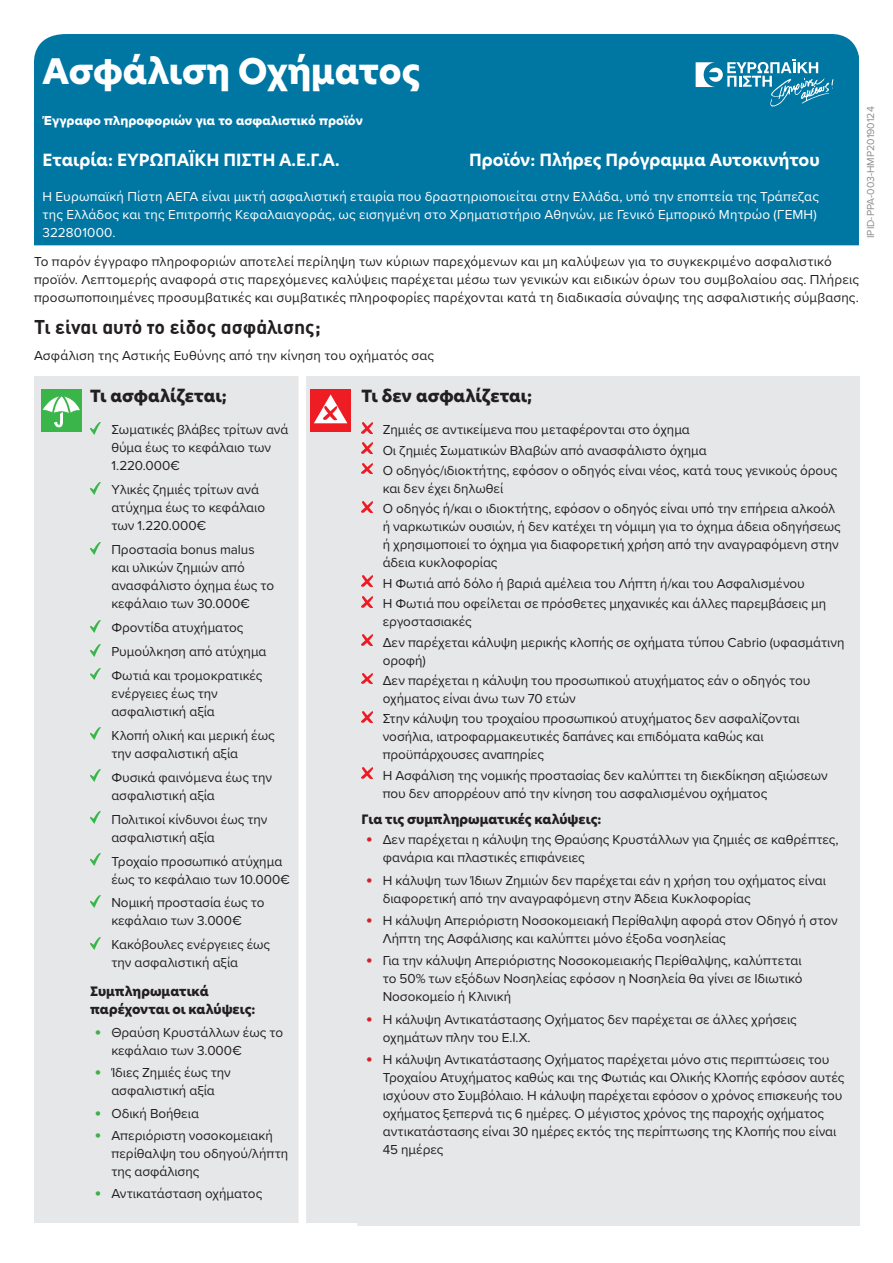
<style>
.page{position:relative;width:893px;height:1263px;background:#fff}
.page>*{position:absolute;margin:0;border:0;box-sizing:border-box;transform-origin:0 0}
.Form_title{font:800 34.5px "Hero New";color:#fff}
.Cover_subhead{font:700 19.5px "DIN Greek";color:#231f20}
.Company_Product_head{font:700 16.5px "Hero New";color:#fff}
.Cover_subhead-2{font:800 16.5px "Hero New";color:#231f20}
.Covered_bullets{font:13.5px/18px "Proxima Nova";color:#231f20}
.Cover_subhead-3{font:13.5px/18px "Proxima Nova";color:#231f20}
.t1{font:13.5px/18px "Proxima Nova";letter-spacing:.015em;color:#fff}
.Form_sub_title{font:13.5px "Proxima Nova Extrabld";letter-spacing:.01em;color:#fff}
.Covered_bullets-2{font:800 12.75px/18px "Hero New";color:#231f20}
.t2{font:10.5px "Proxima Nova";color:#8a8c8f}
.s1{font-family:"DIN Greek";color:#40ae49}
.s2{font-family:"DIN Greek";color:#d1232a}
</style>
<div class="page">
<div style="left:34px;top:376px;width:826px;height:850px;background:#e6e7e9"></div>
<div style="left:34px;top:1223px;width:52px;height:6px;background:#fff"></div>
<div style="left:86px;top:1223px;width:212px;height:6px;background:#fff"></div>
<div style="left:298px;top:1223px;width:8px;height:6px;background:#fff"></div>
<div style="left:306px;top:1223px;width:51px;height:6px;background:#fff"></div>
<div style="left:41px;top:389px;width:41px;height:42px;background:#3ab54a"></div>
<svg style="left:43px;top:392px;width:37px;height:35px"></svg>
<svg style="left:90px;top:422px;width:11px;height:12px"></svg>
<svg style="left:90px;top:482px;width:11px;height:12px"></svg>
<svg style="left:90px;top:542px;width:11px;height:12px"></svg>
<svg style="left:90px;top:620px;width:11px;height:12px"></svg>
<svg style="left:90px;top:644px;width:11px;height:12px"></svg>
<svg style="left:90px;top:668px;width:11px;height:12px"></svg>
<svg style="left:90px;top:728px;width:11px;height:12px"></svg>
<svg style="left:90px;top:770px;width:11px;height:12px"></svg>
<svg style="left:90px;top:812px;width:11px;height:12px"></svg>
<svg style="left:90px;top:854px;width:11px;height:11px"></svg>
<svg style="left:90px;top:895px;width:11px;height:12px"></svg>
<svg style="left:90px;top:937px;width:11px;height:12px"></svg>
<div style="left:310px;top:389px;width:41px;height:42px;background:#ee1d23"></div>
<svg style="left:314px;top:394px;width:33px;height:29px"></svg>
<svg style="left:361px;top:422px;width:11px;height:11px"></svg>
<svg style="left:361px;top:443px;width:11px;height:10px"></svg>
<svg style="left:361px;top:463px;width:11px;height:11px"></svg>
<svg style="left:361px;top:501px;width:11px;height:11px"></svg>
<svg style="left:361px;top:576px;width:11px;height:11px"></svg>
<svg style="left:361px;top:596px;width:11px;height:11px"></svg>
<svg style="left:361px;top:635px;width:11px;height:10px"></svg>
<svg style="left:361px;top:673px;width:11px;height:11px"></svg>
<svg style="left:361px;top:711px;width:11px;height:11px"></svg>
<svg style="left:361px;top:768px;width:11px;height:11px"></svg>
<div style="left:34px;top:34px;width:825px;height:211px;background:#0076a3"></div>
<svg style="left:34px;top:34px;width:32px;height:29px"></svg>
<svg style="left:696px;top:34px;width:163px;height:75px;background:#2187af"></svg>
<p class="Form_title" style="left:43px;top:48px;width:379px">Ασφάλιση Οχήματος</p>
<p class="Form_sub_title" style="left:43px;top:110px;width:322px">Έγγραφο πληροφοριών για το ασφαλιστικό προϊόν</p>
<p class="Company_Product_head" style="left:43px;top:149px;width:299px">Εταιρία: ΕΥΡΩΠΑΪΚΗ ΠΙΣΤΗ Α.Ε.Γ.Α.</p>
<p class="Company_Product_head" style="left:469px;top:149px;width:352px">Προϊόν: Πλήρες Πρόγραμμα Αυτοκινήτου</p>
<p class="t1" style="left:43px;top:187px;width:778px">Η Ευρωπαϊκή Πίστη ΑΕΓΑ είναι μικτή ασφαλιστική εταιρία που δραστηριοποιείται στην Ελλάδα, υπό την εποπτεία της Τράπεζας της Ελλάδος και της Επιτροπής Κεφαλαιαγοράς, ως εισηγμένη στο Χρηματιστήριο Αθηνών, με Γενικό Εμπορικό Μητρώο (ΓΕΜΗ)<br>322801000.</p>
<p class="Cover_subhead-3" style="left:34px;top:252px;width:826px">Το παρόν έγγραφο πληροφοριών αποτελεί περίληψη των κύριων παρεχόμενων και μη καλύψεων για το συγκεκριμένο ασφαλιστικό προϊόν. Λεπτομερής αναφορά στις παρεχόμενες καλύψεις παρέχεται μέσω των γενικών και ειδικών όρων του συμβολαίου σας. Πλήρεις προσωποποιημένες προσυμβατικές και συμβατικές πληροφορίες παρέχονται κατά τη διαδικασία σύναψης της ασφαλιστικής σύμβασης.</p>
<p class="Cover_subhead" style="left:34px;top:315px;width:288px">Τι είναι αυτό το είδος ασφάλισης;</p>
<p class="Cover_subhead-3" style="left:34px;top:346px;width:402px">Ασφάλιση της Αστικής Ευθύνης από την κίνηση του οχήματός σας</p>
<p class="Cover_subhead-2" style="left:90px;top:385px;width:138px">Τι ασφαλίζεται;</p>
<p class="Covered_bullets" style="left:111px;top:420px;width:179px">Σωματικές βλάβες τρίτων ανά θύμα έως το κεφάλαιο των<br>1.220.000€</p>
<p class="Covered_bullets" style="left:111px;top:480px;width:155px">Υλικές ζημιές τρίτων ανά ατύχημα έως το κεφάλαιο των 1.220.000€</p>
<p class="Covered_bullets" style="left:111px;top:540px;width:164px">Προστασία bonus malus και υλικών ζημιών από ανασφάλιστο όχημα έως το κεφάλαιο των 30.000€</p>
<p class="Covered_bullets" style="left:111px;top:618px;width:134px">Φροντίδα ατυχήματος</p>
<p class="Covered_bullets" style="left:111px;top:642px;width:157px">Ρυμούλκηση από ατύχημα</p>
<p class="Covered_bullets" style="left:111px;top:666px;width:152px">Φωτιά και τρομοκρατικές ενέργειες έως την ασφαλιστική αξία</p>
<p class="Covered_bullets" style="left:111px;top:726px;width:165px">Κλοπή ολική και μερική έως την ασφαλιστική αξία</p>
<p class="Covered_bullets" style="left:111px;top:768px;width:162px">Φυσικά φαινόμενα έως την ασφαλιστική αξία</p>
<p class="Covered_bullets" style="left:111px;top:809px;width:158px">Πολιτικοί κίνδυνοι έως την ασφαλιστική αξία</p>
<p class="Covered_bullets" style="left:111px;top:851px;width:180px">Τροχαίο προσωπικό ατύχημα έως το κεφάλαιο των 10.000€</p>
<p class="Covered_bullets" style="left:111px;top:893px;width:155px">Νομική προστασία έως το κεφάλαιο των 3.000€</p>
<p class="Covered_bullets" style="left:111px;top:935px;width:160px">Κακόβουλες ενέργειες έως την ασφαλιστική αξία</p>
<p class="Covered_bullets-2" style="left:90px;top:983px;width:167px">Συμπληρωματικά παρέχονται οι καλύψεις:</p>
<p class="Cover_subhead-3" style="left:111px;top:1023px;width:173px;text-indent:-17px"><span class="s1">•</span> Θραύση Κρυστάλλων έως το κεφάλαιο των 3.000€</p>
<p class="Cover_subhead-3" style="left:94px;top:1063px;width:138px;text-align:center"><span class="s1">•</span> Ίδιες Ζημιές έως την ασφαλιστική αξία</p>
<p class="Cover_subhead-3" style="left:94px;top:1103px;width:106px"><span class="s1">•</span> Οδική Βοήθεια</p>
<p class="Cover_subhead-3" style="left:111px;top:1126px;width:178px;text-indent:-17px"><span class="s1">•</span> Απεριόριστη νοσοκομειακή περίθαλψη του οδηγού/λήπτη της ασφάλισης</p>
<p class="Cover_subhead-3" style="left:94px;top:1184px;width:169px"><span class="s1">•</span> Αντικατάσταση οχήματος</p>
<p class="Cover_subhead-2" style="left:361px;top:385px;width:172px">Τι δεν ασφαλίζεται;</p>
<p class="Covered_bullets" style="left:383px;top:420px;width:309px">Ζημιές σε αντικείμενα που μεταφέρονται στο όχημα</p>
<p class="Covered_bullets" style="left:383px;top:440px;width:325px">Οι ζημιές Σωματικών Βλαβών από ανασφάλιστο όχημα</p>
<p class="Covered_bullets" style="left:383px;top:461px;width:456px">Ο οδηγός/ιδιοκτήτης, εφόσον ο οδηγός είναι νέος, κατά τους γενικούς όρους και δεν έχει δηλωθεί</p>
<p class="Covered_bullets" style="left:383px;top:499px;width:460px">Ο οδηγός ή/και ο ιδιοκτήτης, εφόσον ο οδηγός είναι υπό την επήρεια αλκοόλ ή ναρκωτικών ουσιών, ή δεν κατέχει τη νόμιμη για το όχημα άδεια οδηγήσεως ή χρησιμοποιεί το όχημα για διαφορετική χρήση από την αναγραφόμενη στην άδεια κυκλοφορίας</p>
<p class="Covered_bullets" style="left:383px;top:574px;width:424px">Η Φωτιά από δόλο ή βαριά αμέλεια του Λήπτη ή/και του Ασφαλισμένου</p>
<p class="Covered_bullets" style="left:383px;top:594px;width:445px">Η Φωτιά που οφείλεται σε πρόσθετες μηχανικές και άλλες παρεμβάσεις μη εργοστασιακές</p>
<p class="Covered_bullets" style="left:383px;top:632px;width:463px">Δεν παρέχεται κάλυψη μερικής κλοπής σε οχήματα τύπου Cabrio (υφασμάτινη οροφή)</p>
<p class="Covered_bullets" style="left:383px;top:671px;width:429px">Δεν παρέχεται η κάλυψη του προσωπικού ατυχήματος εάν ο οδηγός του οχήματος είναι άνω των 70 ετών</p>
<p class="Covered_bullets" style="left:383px;top:709px;width:418px">Στην κάλυψη του τροχαίου προσωπικού ατυχήματος δεν ασφαλίζονται νοσήλια, ιατροφαρμακευτικές δαπάνες και επιδόματα καθώς και προϋπάρχουσες αναπηρίες</p>
<p class="Covered_bullets" style="left:383px;top:766px;width:447px">Η Ασφάλιση της νομικής προστασίας δεν καλύπτει τη διεκδίκηση αξιώσεων που δεν απορρέουν από την κίνηση του ασφαλισμένου οχήματος</p>
<p class="Covered_bullets-2" style="left:361px;top:810px;width:241px">Για τις συμπληρωματικές καλύψεις:</p>
<p class="Cover_subhead-3" style="left:383px;top:830px;width:457px;text-indent:-17px"><span class="s2">•</span> Δεν παρέχεται η κάλυψη της Θραύσης Κρυστάλλων για ζημιές σε καθρέπτες, φανάρια και πλαστικές επιφάνειες</p>
<p class="Cover_subhead-3" style="left:383px;top:871px;width:445px;text-indent:-17px"><span class="s2">•</span> Η κάλυψη των Ίδιων Ζημιών δεν παρέχεται εάν η χρήση του οχήματος είναι διαφορετική από την αναγραφόμενη στην Άδεια Κυκλοφορίας</p>
<p class="Cover_subhead-3" style="left:383px;top:911px;width:456px;text-indent:-17px"><span class="s2">•</span> Η κάλυψη Απεριόριστη Νοσοκομειακή Περίθαλψη αφορά στον Οδηγό ή στον<br>Λήπτη της Ασφάλισης και καλύπτει μόνο έξοδα νοσηλείας</p>
<p class="Cover_subhead-3" style="left:383px;top:951px;width:421px;text-align:justify;text-indent:-17px"><span class="s2">•</span> Για την κάλυψη Απεριόριστης Νοσοκομειακής Περίθαλψης, καλύπτεται το 50% των εξόδων Νοσηλείας εφόσον η Νοσηλεία θα γίνει σε Ιδιωτικό Νοσοκομείο ή Κλινική</p>
<p class="Cover_subhead-3" style="left:383px;top:1009px;width:415px;text-indent:-17px"><span class="s2">•</span> Η κάλυψη Αντικατάστασης Οχήματος δεν παρέχεται σε άλλες χρήσεις οχημάτων πλην του Ε.Ι.Χ.</p>
<p class="Cover_subhead-3" style="left:383px;top:1050px;width:463px;text-indent:-17px"><span class="s2">•</span> Η κάλυψη Αντικατάστασης Οχήματος παρέχεται μόνο στις περιπτώσεις του Τροχαίου Ατυχήματος καθώς και της Φωτιάς και Ολικής Κλοπής εφόσον αυτές ισχύουν στο Συμβόλαιο. Η κάλυψη παρέχεται εφόσον ο χρόνος επισκευής του οχήματος ξεπερνά τις 6 ημέρες. Ο μέγιστος χρόνος της παροχής οχήματος αντικατάστασης είναι 30 ημέρες εκτός της περίπτωσης της Κλοπής που είναι 45 ημέρες</p>
<p class="t2" style="left:863px;top:238px;width:133px;rotate:-90deg">IPID-PPA-003-HMP20190124</p>
</div>
